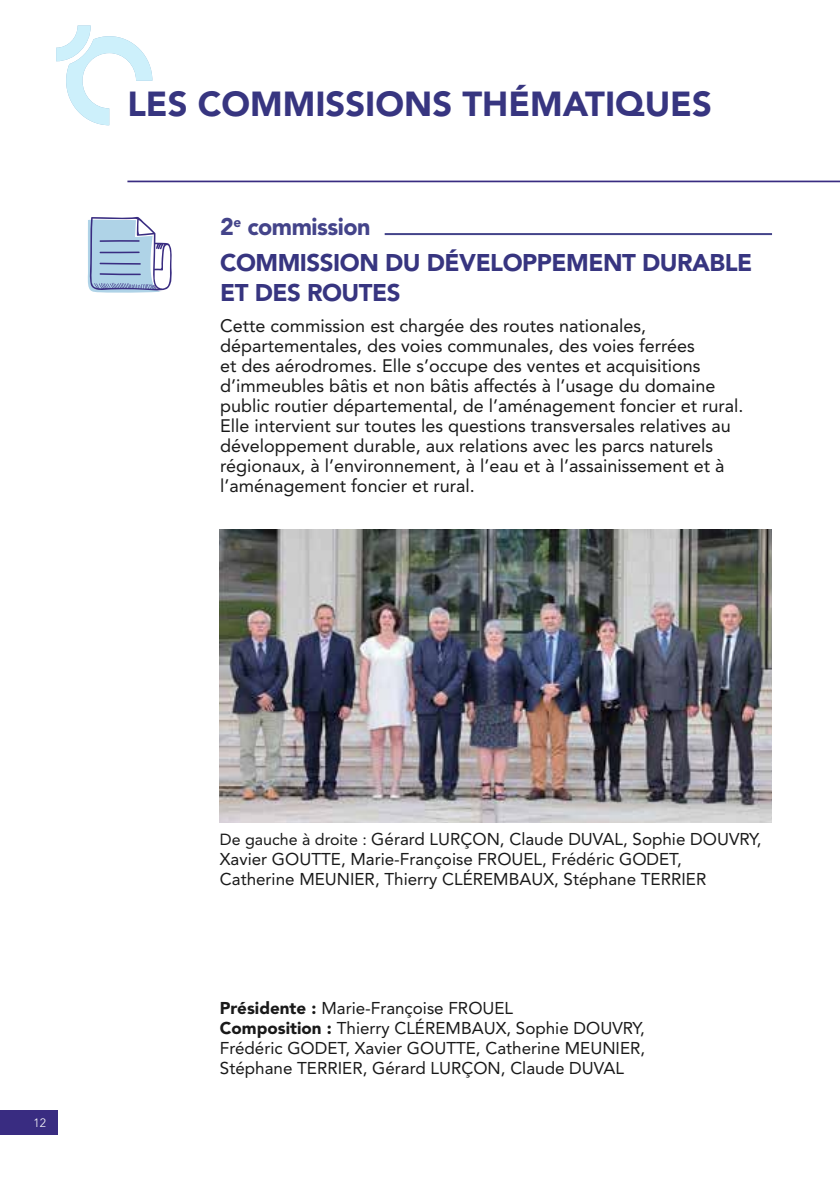
<style>
.page{position:relative;width:840px;height:1191px;background:#fff}
.page>*{position:absolute;margin:0;border:0;box-sizing:border-box;transform-origin:0 0}
.t1{font:900 34.4px "Avenir LT Std";color:#373580}
.t2{font:900 24px/35.6px "Avenir LT Std";letter-spacing:-.02em;color:#373580}
.t3{font:18px/20px "Avenir LT Std";color:#191919}
.t4{font:17px/20px "Avenir LT Std";color:#191919}
.t5{font:300 12px "Avenir LT Std";color:#fff}
.s1{color:#44448a}
.s2{font-size:16px}
.s3{font-weight:900}
</style>
<div class="page">
<div style="left:0;top:1109px;width:58px;height:25px;background:#392c81"></div>
<svg style="left:648px;top:180px;width:191px;height:643px"></svg>
<hr style="left:127px;top:181px;width:712px;height:1px;background:#392c81">
<svg style="left:56px;top:26px;width:96px;height:99px"></svg>
<svg style="left:87px;top:216px;width:85px;height:77px"></svg>
<hr style="left:99px;top:240px;width:41px;height:2px;background:#392c81">
<hr style="left:99px;top:251px;width:41px;height:2px;background:#392c81">
<hr style="left:99px;top:263px;width:42px;height:2px;background:#392c81">
<hr style="left:99px;top:273px;width:42px;height:2px;background:#392c81">
<hr style="left:384px;top:233px;width:387px;height:2px;background:#44448a">
<img style="left:220px;top:529px;width:551px;height:293px">
<h1 class="t1" style="left:127px;top:84px;width:585px">LES COMMISSIONS THÉMATIQUES</h1>
<h2 class="t2" style="left:220px;top:209px;width:533px"><span class="s1">2</span><sup>e</sup> <span class="s1">commission<br></span>COMMISSION DU DÉVELOPPEMENT DURABLE</h2>
<h2 class="t2" style="left:220px;top:274px;width:182px">ET DES ROUTES</h2>
<p class="t3" style="left:220px;top:316px;width:524px">Cette commission est chargée des routes nationales, départementales, des voies communales, des voies ferrées<br>et des aérodromes. Elle s’occupe des ventes et acquisitions d’immeubles bâtis et non bâtis affectés à l’usage du domaine public routier départemental, de l’aménagement foncier et rural.<br>Elle intervient sur toutes les questions transversales relatives au développement durable, aux relations avec les parcs naturels régionaux, à l’environnement, à l’eau et à l’assainissement et à l’aménagement foncier et rural.</p>
<p class="t5" style="left:33px;top:1115px;width:14px">12</p>
<p class="t4" style="left:220px;top:829px;width:543px"><span class="s2">De gauche à droite :</span> Gérard LURÇON, Claude DUVAL, Sophie DOUVRY,<br>Xavier GOUTTE, Marie-Françoise FROUEL, Frédéric GODET,<br>Catherine MEUNIER, Thierry CLÉREMBAUX, Stéphane TERRIER</p>
<p class="t4" style="left:220px;top:998px;width:426px"><span class="s3">Présidente :</span> Marie-Françoise FROUEL<br><span class="s3">Composition :</span> Thierry CLÉREMBAUX, Sophie DOUVRY, Frédéric GODET, Xavier GOUTTE, Catherine MEUNIER, Stéphane TERRIER, Gérard LURÇON, Claude DUVAL</p>
</div>
